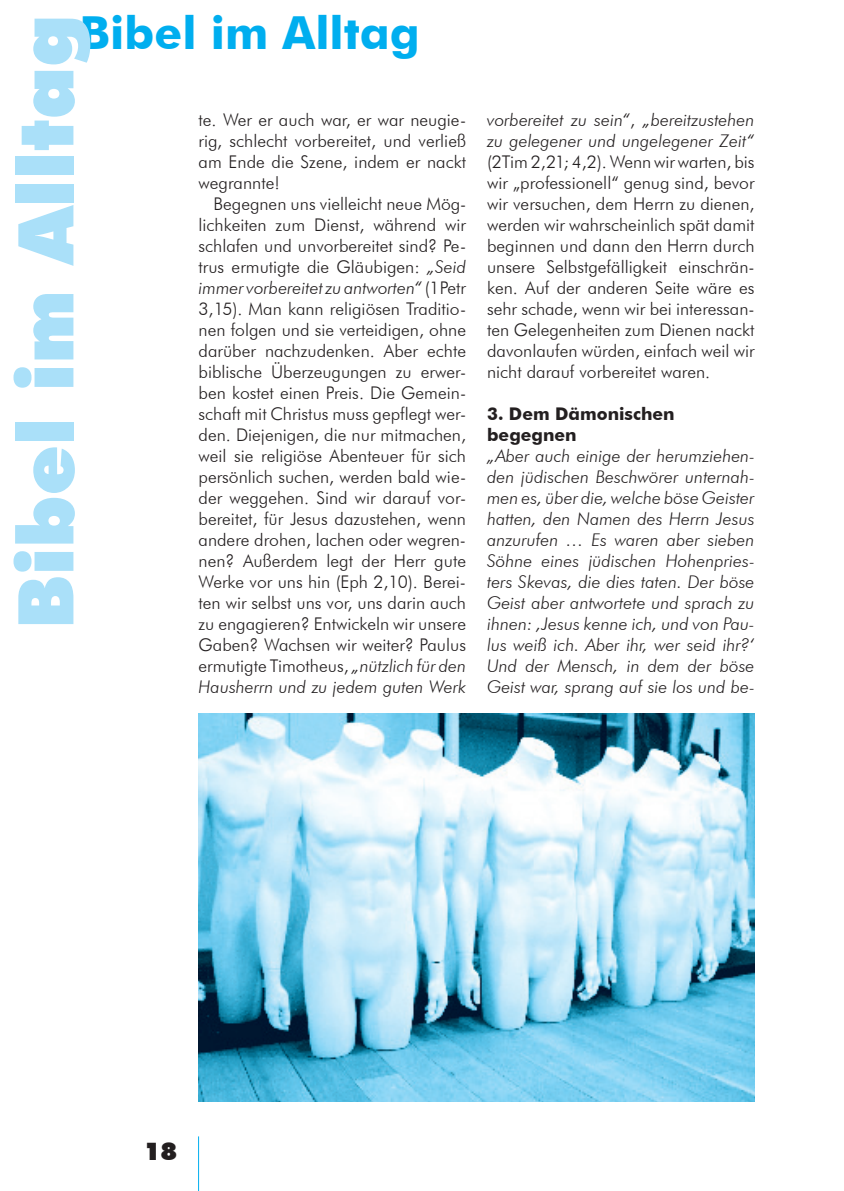
<style>
.page{position:relative;width:844px;height:1191px;background:#fff}
.page>*{position:absolute;margin:0;border:0;box-sizing:border-box;transform-origin:0 0}
.t1{font:900 77px "Futura BT";color:#aae0f9}
.t2{font:700 45.5px "Futura BT";color:#00aeef}
.t3{font:900 24.5px "Futura BT";color:#231f20}
.t4{font:300 17.5px/21px "Futura BT";color:#231f20;text-align:justify}
.t5{font:italic 300 17.5px/21px "Futura BT";color:#231f20}
.t6{font:700 17.5px/21px "Futura BT";color:#231f20}
.s1{font-style:italic}
.s2{font-style:normal}
</style>
<div class="page">
<hr style="left:198px;top:1136px;width:1px;height:55px;background:#00aeef">
<img style="left:198px;top:713px;width:556px;height:388px">
<h2 class="t2" style="left:79px;top:6px;width:342px">Bibel im Alltag</h2>
<h1 class="t1" style="left:-1px;top:629px;width:616px;rotate:-90deg">Bibel im Alltag</h1>
<p class="t4" style="left:198px;top:109px;width:269px">te. Wer er auch war, er war neugie&shy;rig, schlecht vorbereitet, und verließ am Ende die Szene, indem er nackt wegrannte!</p>
<p class="t4" style="left:198px;top:193px;width:269px;text-indent:15px">Begegnen uns vielleicht neue Mög&shy;lichkeiten zum Dienst, während wir schlafen und unvorbereitet sind? Pe&shy;trus ermutigte die Gläubigen: <span class="s1">„Seid immer vorbereitet zu antworten“</span> (1Petr 3,15). Man kann religiösen Traditio&shy;nen folgen und sie verteidigen, ohne darüber nachzudenken. Aber echte biblische Überzeugungen zu erwer&shy;ben kostet einen Preis. Die Gemein&shy;schaft mit Christus muss gepflegt wer&shy;den. Diejenigen, die nur mitmachen, weil sie religiöse Abenteuer für sich persönlich suchen, werden bald wie&shy;der weggehen. Sind wir darauf vor&shy;bereitet, für Jesus dazustehen, wenn andere drohen, lachen oder wegren&shy;nen? Außerdem legt der Herr gute Werke vor uns hin (Eph 2,10). Berei&shy;ten wir selbst uns vor, uns darin auch zu engagieren? Entwickeln wir unsere Gaben? Wachsen wir weiter? Paulus ermutigte Timotheus, <span class="s1">„nützlich für den Hausherrn und zu jedem guten Werk</span></p>
<p class="t5" style="left:487px;top:109px;width:269px">vorbereitet zu sein“<span class="s2">,</span> „bereitzustehen zu gelegener und ungelegener Zeit“</p>
<p class="t4" style="left:487px;top:151px;width:269px">(2Tim 2,21; 4,2). Wenn wir warten, bis wir „professionell“ genug sind, bevor wir versuchen, dem Herrn zu dienen, werden wir wahrscheinlich spät damit beginnen und dann den Herrn durch unsere Selbstgefälligkeit einschrän&shy;ken. Auf der anderen Seite wäre es sehr schade, wenn wir bei interessan&shy;ten Gelegenheiten zum Dienen nackt davonlaufen würden, einfach weil wir nicht darauf vorbereitet waren.</p>
<p class="t6" style="left:487px;top:403px;width:189px">3. Dem Dämonischen begegnen</p>
<p class="t5" style="left:487px;top:445px;width:269px;text-align:justify">„Aber auch einige der herumziehen&shy;den jüdischen Beschwörer unternah&shy;men es, über die, welche böse Geister hatten, den Namen des Herrn Jesus anzurufen … Es waren aber sieben Söhne eines jüdischen Hohenpries&shy;ters Skevas, die dies taten. Der böse Geist aber antwortete und sprach zu ihnen: ‚Jesus kenne ich, und von Pau&shy;lus weiß ich. Aber ihr, wer seid ihr?‘ Und der Mensch, in dem der böse Geist war, sprang auf sie los und be-</p>
<h3 class="t3" style="left:144px;top:1136px;width:35px">18</h3>
</div>
